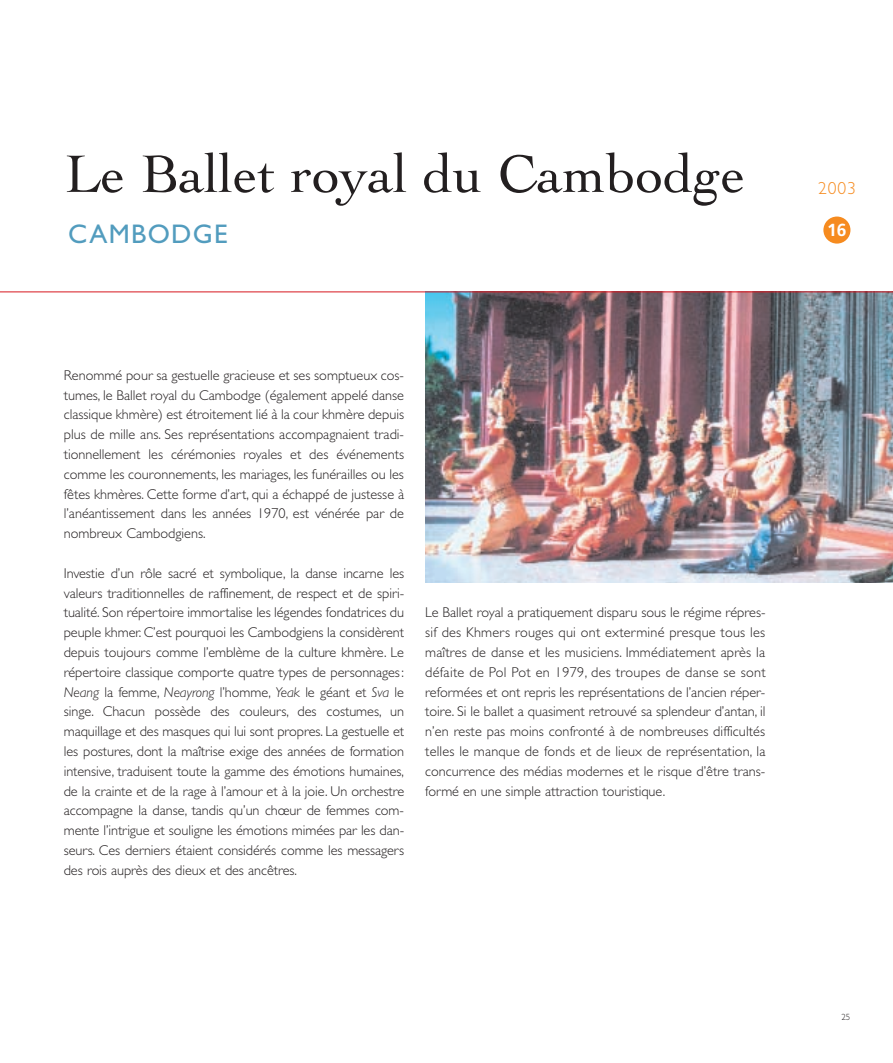
<style>
.page{position:relative;width:893px;height:1063px;background:#fff}
.page>*{position:absolute;margin:0;border:0;box-sizing:border-box;transform-origin:0 0}
.t1{font:55.5px "Cochin";color:#231f20}
.t2{font:27px "Gill Sans";letter-spacing:.05em;color:#529cbe}
.t3{font:300 17.55px "Gill Sans";color:#f68b1f}
.t4{font:700 17.55px "Frutiger";color:#fff}
.t5{font:300 14.25px/19.8px "Gill Sans";color:#231f20;text-align:justify}
.t6{font:300 9px "Gill Sans";color:#231f20}
.s1{font-style:italic}
</style>
<div class="page">
<img style="left:425px;top:293px;width:468px;height:289px">
<div style="left:823px;top:217px;width:27px;height:27px;background:#f68b1f;border-radius:50%"></div>
<hr style="left:0;top:292px;width:893px;height:1px;background:#d7171f">
<h1 class="t1" style="left:65px;top:152px;width:682px">Le Ballet royal du Cambodge</h1>
<h2 class="t2" style="left:68px;top:224px;width:161px">CAMBODGE</h2>
<p class="t5" style="left:64px;top:366px;width:342px">Renommé pour sa gestuelle gracieuse et ses somptueux cos&shy;tumes, le Ballet royal du Cambodge (également appelé danse classique khmère) est étroitement lié à la cour khmère depuis plus de mille ans. Ses représentations accompagnaient tradi&shy;tionnellement les cérémonies royales et des événements comme les couronnements, les mariages, les funérailles ou les fêtes khmères. Cette forme d’art, qui a échappé de justesse à l’anéantissement dans les années 1970, est vénérée par de nombreux Cambodgiens.</p>
<p class="t5" style="left:64px;top:564px;width:342px">Investie d’un rôle sacré et symbolique, la danse incarne les valeurs traditionnelles de raffinement, de respect et de spiri&shy;tualité. Son répertoire immortalise les légendes fondatrices du peuple khmer. C’est pourquoi les Cambodgiens la considèrent depuis toujours comme l’emblème de la culture khmère. Le répertoire classique comporte quatre types de personnages:<br><span class="s1">Neang</span> la femme, <span class="s1">Neayrong</span> l’homme, <span class="s1">Yeak</span> le géant et <span class="s1">Sva</span> le singe. Chacun possède des couleurs, des costumes, un maquillage et des masques qui lui sont propres. La gestuelle et les postures, dont la maîtrise exige des années de formation intensive, traduisent toute la gamme des émotions humaines, de la crainte et de la rage à l’amour et à la joie. Un orchestre accompagne la danse, tandis qu’un chœur de femmes com&shy;mente l’intrigue et souligne les émotions mimées par les dan&shy;seurs. Ces derniers étaient considérés comme les messagers des rois auprès des dieux et des ancêtres.</p>
<p class="t5" style="left:425px;top:604px;width:342px">Le Ballet royal a pratiquement disparu sous le régime répres&shy;sif des Khmers rouges qui ont exterminé presque tous les maîtres de danse et les musiciens. Immédiatement après la défaite de Pol Pot en 1979, des troupes de danse se sont reformées et ont repris les représentations de l’ancien réper&shy;toire. Si le ballet a quasiment retrouvé sa splendeur d’antan, il n’en reste pas moins confronté à de nombreuses difficultés telles le manque de fonds et de lieux de représentation, la concurrence des médias modernes et le risque d’être trans&shy;formé en une simple attraction touristique.</p>
<p class="t3" style="left:818px;top:181px;width:39px">2003</p>
<p class="t4" style="left:827px;top:223px;width:21px">16</p>
<p class="t6" style="left:841px;top:1014px;width:10px">25</p>
</div>
